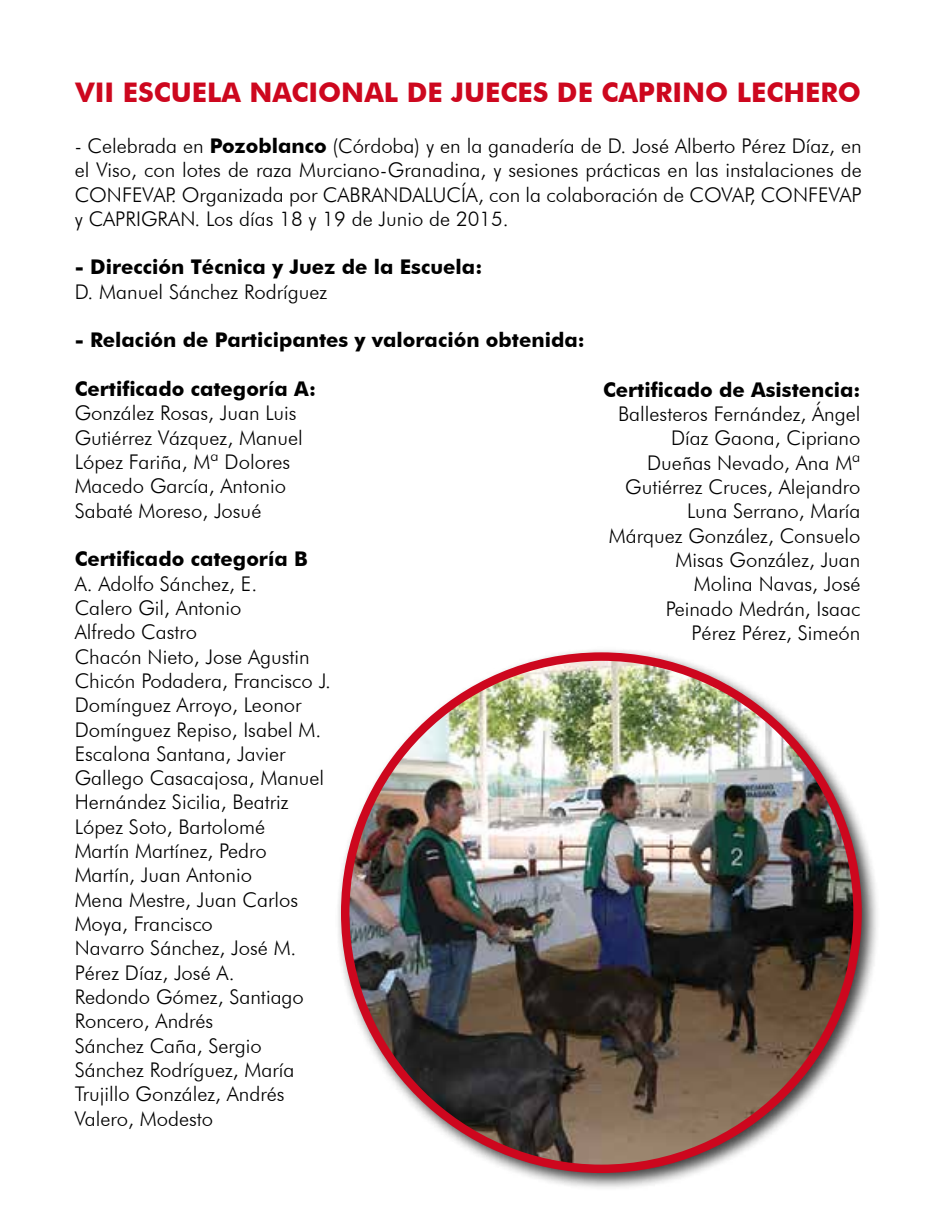
<style>
.page{position:relative;width:932px;height:1219px;background:#fff}
.page>*{position:absolute;margin:0;border:0;box-sizing:border-box;transform-origin:0 0}
.t1{font:700 27px "Futura BT";color:#cd071e}
.t2{font:300 20.25px/24.3px "Futura BT";color:#000}
.t3{font:700 20.25px "Futura BT";color:#000}
.s1{font-weight:700}
</style>
<div class="page">
<div style="left:335px;top:646px;width:545px;height:545px;background:#000;opacity:.75"></div>
<img style="left:345px;top:656px;width:512px;height:510px">
<h1 class="t1" style="left:76px;top:76px;width:786px">VII ESCUELA NACIONAL DE JUECES DE CAPRINO LECHERO</h1>
<p class="t2" style="left:75px;top:133px;width:788px;text-align:justify">- Celebrada en <span class="s1">Pozoblanco</span> (Córdoba) y en la ganadería de D. José Alberto Pérez Díaz, en el Viso, con lotes de raza Murciano-Granadina, y sesiones prácticas en las instalaciones de CONFEVAP. Organizada por CABRANDALUCÍA, con la colaboración de COVAP, CONFEVAP y CAPRIGRAN. Los días 18 y 19 de Junio de 2015.</p>
<p class="t3" style="left:75px;top:255px;width:409px">- Dirección Técnica y Juez de la Escuela:</p>
<p class="t2" style="left:75px;top:279px;width:254px">D. Manuel Sánchez Rodríguez</p>
<p class="t3" style="left:75px;top:328px;width:511px">- Relación de Participantes y valoración obtenida:</p>
<p class="t3" style="left:75px;top:376px;width:243px">Certificado categoría A:</p>
<p class="t2" style="left:75px;top:401px;width:230px">González Rosas, Juan Luis<br>Gutiérrez Vázquez, Manuel<br>López Fariña, Mª Dolores<br>Macedo García, Antonio<br>Sabaté Moreso, Josué</p>
<p class="t3" style="left:75px;top:546px;width:234px">Certificado categoría B</p>
<p class="t2" style="left:75px;top:571px;width:258px">A. Adolfo Sánchez, E.<br>Calero Gil, Antonio<br>Alfredo Castro<br>Chacón Nieto, Jose Agustin<br>Chicón Podadera, Francisco J.<br>Domínguez Arroyo, Leonor<br>Domínguez Repiso, Isabel M.<br>Escalona Santana, Javier<br>Gallego Casacajosa, Manuel<br>Hernández Sicilia, Beatriz<br>López Soto, Bartolomé<br>Martín Martínez, Pedro<br>Martín, Juan Antonio<br>Mena Mestre, Juan Carlos<br>Moya, Francisco<br>Navarro Sánchez, José M.<br>Pérez Díaz, José A.<br>Redondo Gómez, Santiago<br>Roncero, Andrés<br>Sánchez Caña, Sergio<br>Sánchez Rodríguez, María<br>Trujillo González, Andrés<br>Valero, Modesto</p>
<p class="t3" style="left:602px;top:377px;width:259px">Certificado de Asistencia:</p>
<p class="t2" style="left:608px;top:401px;width:253px;text-align:right">Ballesteros Fernández, Ángel<br>Díaz Gaona, Cipriano<br>Dueñas Nevado, Ana Mª<br>Gutiérrez Cruces, Alejandro<br>Luna Serrano, María<br>Márquez González, Consuelo<br>Misas González, Juan<br>Molina Navas, José<br>Peinado Medrán, Isaac<br>Pérez Pérez, Simeón</p>
</div>
